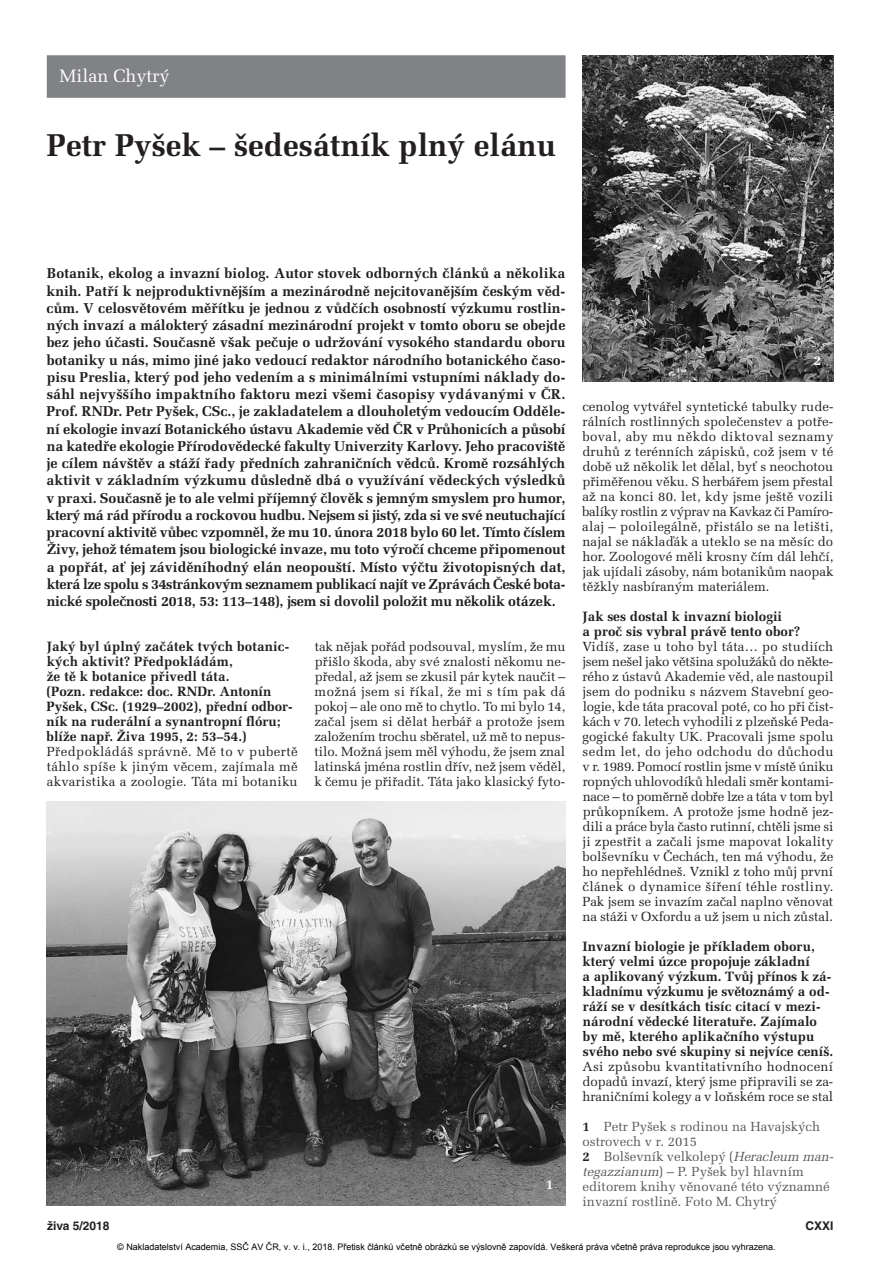
<style>
.page{position:relative;width:893px;height:1263px;background:#fff}
.page>*{position:absolute;margin:0;border:0;box-sizing:border-box;transform-origin:0 0}
.t1{font:700 31.5px "Melior CE";color:#231f20}
.t2{font:18px "Melior CE";color:#fff}
.t3{font:700 14.25px/17.2px "Melior CE";letter-spacing:-.015em;color:#231f20;text-align:justify}
.t4{font:700 13.5px/15px "Melior CE";color:#231f20}
.t5{font:700 13.5px "Melior CE";color:#fff}
.t6{font:13.2px/15px "Melior CE";color:#231f20;text-align:justify}
.t7{font:13.2px/15px "Melior CE";color:#57585a}
.t8{font:700 12px "Helvetica CE";color:#231f20}
.t9{font:9px "Arial";color:#000}
.s1{font-weight:700;color:#231f20}
.s2{font-style:italic}
</style>
<div class="page">
<div style="left:47px;top:55px;width:519px;height:43px;background:#808285"></div>
<img style="left:47px;top:801px;width:519px;height:404px">
<img style="left:583px;top:55px;width:250px;height:326px">
<p class="t2" style="left:60px;top:70px;width:111px">Milan Chytrý</p>
<p class="t1" style="left:47px;top:134px;width:511px">Petr Pyšek – šedesátník plný elánu</p>
<p class="t3" style="left:47px;top:266px;width:521px">Botanik, ekolog a invazní biolog. Autor stovek odborných článků a několika knih. Patří k nejproduktivnějším a mezinárodně nejcitovanějším českým věd&shy;cům. V celosvětovém měřítku je jednou z vůdčích osobností výzkumu rostlin&shy;ných invazí a málokterý zásadní mezinárodní projekt v tomto oboru se obejde bez jeho účasti. Současně však pečuje o udržování vysokého standardu oboru botaniky u nás, mimo jiné jako vedoucí redaktor národního botanického časo&shy;pisu Preslia, který pod jeho vedením a s minimálními vstupními náklady do - sáhl nejvyššího impaktního faktoru mezi všemi časopisy vydávanými v ČR.<br>Prof. RNDr. Petr Pyšek, CSc., je zakladatelem a dlouholetým vedoucím Odděle - ní ekologie invazí Botanického ústavu Akademie věd ČR v Průhonicích a působí na katedře ekologie Přírodovědecké fakulty Univerzity Karlovy. Jeho pracoviště je cílem návštěv a stáží řady předních zahraničních vědců. Kromě rozsáhlých aktivit v základním výzkumu důsledně dbá o využívání vědeckých výsledků v praxi. Současně je to ale velmi příjemný člověk s jemným smyslem pro humor, který má rád přírodu a rockovou hudbu. Nejsem si jistý, zda si ve své neutuchající pracovní aktivitě vůbec vzpomněl, že mu 10. února 2018 bylo 60 let. Tímto číslem Živy, jehož tématem jsou biologické invaze, mu toto výročí chceme připomenout a popřát, ať jej záviděníhodný elán neopouští. Místo výčtu životopisných dat, která lze spolu s 34stránkovým seznamem publikací najít ve Zprávách České bota&shy;nické společnosti 2018, 53: 113–148), jsem si dovolil položit mu několik otázek.</p>
<p class="t4" style="left:47px;top:641px;width:248px">Jaký byl úplný začátek tvých botanic&shy;kých aktivit? Předpokládám,<br>že tě k botanice přivedl táta.<br>(Pozn. redakce: doc. RNDr. Antonín Pyšek, CSc. (1929–2002), přední odbor&shy;ník na ruderální a synantropní flóru; blíže např. Živa 1995, 2: 53–54.)</p>
<p class="t6" style="left:47px;top:746px;width:253px">Předpokládáš správně. Mě to v pubertě táhlo spíše k jiným věcem, zajímala mě akvaristika a zoologie. Táta mi botaniku</p>
<p class="t6" style="left:314px;top:641px;width:253px">tak nějak pořád podsouval, myslím, že mu přišlo škoda, aby své znalosti někomu ne - předal, až jsem se zkusil pár kytek naučit – možná jsem si říkal, že mi s tím pak dá pokoj – ale ono mě to chytlo. To mi bylo 14, začal jsem si dělat herbář a protože jsem založením trochu sběratel, už mě to nepus&shy;tilo. Možná jsem měl výhodu, že jsem znal latinská jména rostlin dřív, než jsem věděl, k čemu je přiřadit. Táta jako klasický fyto-</p>
<p class="t5" style="left:546px;top:1180px;width:9px">1</p>
<p class="t5" style="left:814px;top:356px;width:9px">2</p>
<p class="t6" style="left:582px;top:401px;width:253px">cenolog vytvářel syntetické tabulky rude&shy;rálních rostlinných společenstev a potře&shy;boval, aby mu někdo diktoval seznamy druhů z terénních zápisků, což jsem v té době už několik let dělal, byť s neochotou přiměřenou věku. S herbářem jsem přestal až na konci 80. let, kdy jsme ještě vozili balíky rostlin z výprav na Kavkaz či Pamíro - alaj – poloilegálně, přistálo se na letišti, najal se náklaďák a uteklo se na měsíc do hor. Zoologové měli krosny čím dál lehčí, jak ujídali zásoby, nám botanikům naopak těžkly nasbíraným materiálem.</p>
<p class="t4" style="left:583px;top:611px;width:219px">Jak ses dostal k invazní biologii<br>a proč sis vybral právě tento obor?</p>
<p class="t6" style="left:582px;top:641px;width:253px">Vidíš, zase u toho byl táta… po studiích jsem nešel jako většina spolužáků do někte&shy;rého z ústavů Akademie věd, ale nastoupil jsem do podniku s názvem Stavební geo&shy;logie, kde táta pracoval poté, co ho při čist&shy;kách v 70. letech vyhodili z plzeňské Peda&shy;gogické fakulty UK. Pracovali jsme spolu sedm let, do jeho odchodu do důchodu v r. 1989. Pomocí rostlin jsme v místě úniku ropných uhlovodíků hledali směr kontami - nace – to poměrně dobře lze a táta v tom byl průkopníkem. A protože jsme hodně jez&shy;dili a práce byla často rutinní, chtěli jsme si ji zpestřit a začali jsme mapovat lokality bolševníku v Čechách, ten má výhodu, že ho nepřehlédneš. Vznikl z toho můj první článek o dynamice šíření téhle rostliny.<br>Pak jsem se invazím začal naplno věnovat na stáži v Oxfordu a už jsem u nich zůstal.</p>
<p class="t4" style="left:583px;top:941px;width:252px">Invazní biologie je příkladem oboru, který velmi úzce propojuje základní<br>a aplikovaný výzkum. Tvůj přínos k zá - kladnímu výzkumu je světoznámý a od - ráží se v desítkách tisíc citací v mezi&shy;národní vědecké literatuře. Zajímalo by mě, kterého aplikačního výstupu svého nebo své skupiny si nejvíce ceníš.</p>
<p class="t6" style="left:582px;top:1061px;width:252px">Asi způsobu kvantitativního hodnocení dopadů invazí, který jsme připravili se za - hraničními kolegy a v loňském roce se stal</p>
<p class="t7" style="left:582px;top:1121px;width:255px"><span class="s1">1</span> Petr Pyšek s rodinou na Havajských ostrovech v r. 2015<br><span class="s1">2</span> Bolševník velkolepý (<span class="s2">Heracleum man&shy;tegazzianum</span>) – P. Pyšek byl hlavním editorem knihy věnované této významné invazní rostlině. Foto M. Chytrý</p>
<p class="t8" style="left:47px;top:1221px;width:64px">živa 5/2018</p>
<p class="t8" style="left:805px;top:1221px;width:30px">CXXI</p>
<p class="t9" style="left:117px;top:1241px;width:660px">© Nakladatelství Academia, SSČ AV ČR, v. v. i., 2018. Přetisk článků včetně obrázků se výslovně zapovídá. Veškerá práva včetně práva reprodukce jsou vyhrazena.</p>
</div>
